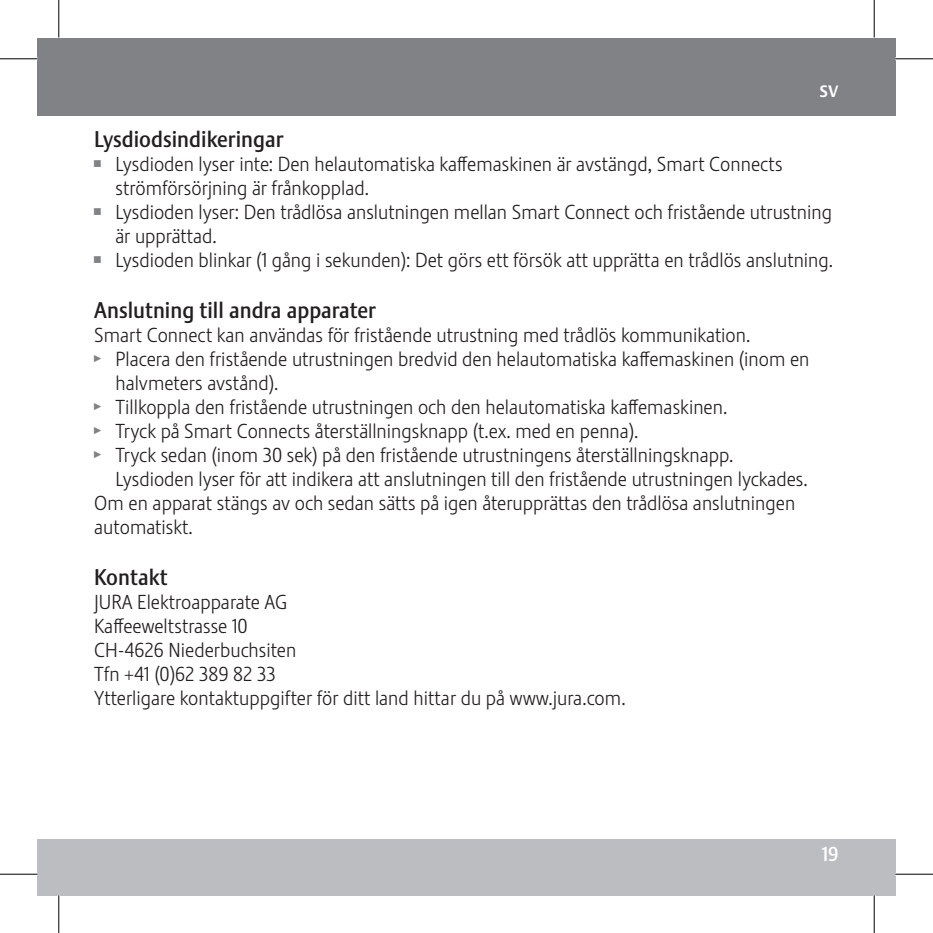
<style>
.page{position:relative;width:933px;height:933px;background:#fff}
.page>*{position:absolute;margin:0;border:0;box-sizing:border-box;transform-origin:0 0}
.t1{font:22.5px "Stalemate Pro 2 J Medium";color:#231f20}
.t2{font:22.5px "Stalemate Pro 2 J Medium";color:#fff}
.t3{font:20px/24px "Stalemate Pro 2 J Light";color:#231f20}
.t4{font:20px "Stalemate Pro 2 J Medium";color:#fff}
.s1{font-family:"Jura Pict 2006";color:#808285}
</style>
<div class="page">
<div style="left:38px;top:838px;width:857px;height:57px;background:#bcbdc0"></div>
<div style="left:38px;top:38px;width:21px;height:77px;background:#808285"></div>
<div style="left:59px;top:38px;width:836px;height:77px;background:#808285"></div>
<hr style="left:0;top:58px;width:38px;height:1px;background:#000">
<hr style="left:895px;top:58px;width:37px;height:1px;background:#000">
<hr style="left:0;top:873px;width:38px;height:1px;background:#000">
<hr style="left:895px;top:873px;width:37px;height:1px;background:#000">
<hr style="left:58px;top:0;width:1px;height:37px;background:#000">
<hr style="left:58px;top:895px;width:1px;height:37px;background:#000">
<hr style="left:873px;top:0;width:1px;height:37px;background:#000">
<hr style="left:873px;top:895px;width:1px;height:37px;background:#000">
<p class="t2" style="left:819px;top:75px;width:21px">sv</p>
<p class="t1" style="left:94px;top:125px;width:191px">Lysdiodsindikeringar</p>
<p class="t3" style="left:94px;top:152px;width:690px"><span class="s1">Z</span> Lysdioden lyser inte: Den helautomatiska kaffemaskinen är avstängd, Smart Connects</p>
<p class="t3" style="left:115px;top:176px;width:255px">strömförsörjning är frånkopplad.</p>
<p class="t3" style="left:94px;top:200px;width:739px"><span class="s1">Z</span> Lysdioden lyser: Den trådlösa anslutningen mellan Smart Connect och fristående utrustning</p>
<p class="t3" style="left:115px;top:224px;width:103px">är upprättad.</p>
<p class="t3" style="left:94px;top:248px;width:740px"><span class="s1">Z</span> Lysdioden blinkar (1 gång i sekunden): Det görs ett försök att upprätta en trådlös anslutning.</p>
<p class="t1" style="left:94px;top:296px;width:283px">Anslutning till andra apparater</p>
<p class="t3" style="left:94px;top:323px;width:657px">Smart Connect kan användas för fristående utrustning med trådlös kommunikation.</p>
<p class="t3" style="left:94px;top:347px;width:716px"><span class="s1">T</span> Placera den fristående utrustningen bredvid den helautomatiska kaffemaskinen (inom en</p>
<p class="t3" style="left:115px;top:371px;width:164px">halvmeters avstånd).</p>
<p class="t3" style="left:94px;top:395px;width:634px"><span class="s1">T</span> Tillkoppla den fristående utrustningen och den helautomatiska kaffemaskinen.</p>
<p class="t3" style="left:94px;top:419px;width:545px"><span class="s1">T</span> Tryck på Smart Connects återställningsknapp (t.ex. med en penna).</p>
<p class="t3" style="left:94px;top:443px;width:640px"><span class="s1">T</span> Tryck sedan (inom 30 sek) på den fristående utrustningens återställningsknapp.</p>
<p class="t3" style="left:115px;top:467px;width:694px">Lysdioden lyser för att indikera att anslutningen till den fristående utrustningen lyckades.</p>
<p class="t3" style="left:94px;top:491px;width:702px">Om en apparat stängs av och sedan sätts på igen återupprättas den trådlösa anslutningen</p>
<p class="t3" style="left:94px;top:515px;width:100px">automatiskt.</p>
<p class="t1" style="left:94px;top:563px;width:75px">Kontakt</p>
<p class="t3" style="left:94px;top:590px;width:533px">JURA Elektroapparate AG<br>Kaffeeweltstrasse 10<br>CH-4626 Niederbuchsiten<br>Tfn +41 (0)62 389 82 33<br>Ytterligare kontaktuppgifter för ditt land hittar du på www.jura.com.</p>
<p class="t4" style="left:821px;top:841px;width:18px">19</p>
</div>
